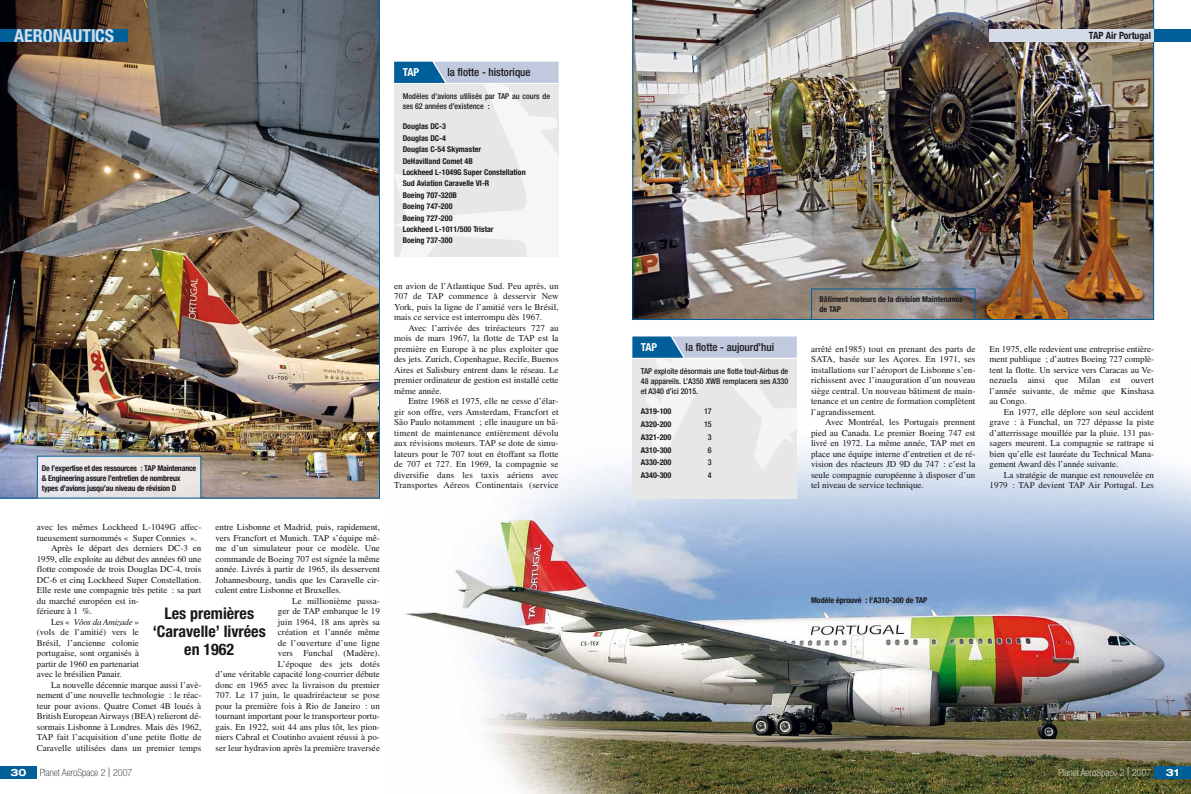
<style>
.page{position:relative;width:1191px;height:794px;background:#fff}
.page>*{position:absolute;margin:0;border:0;box-sizing:border-box;transform-origin:0 0}
.t1{font:700 condensed 17.9px "Helvetica Neue LT";color:#d6dbe8}
.t2{font:700 condensed 16px/18px "Helvetica Neue LT";color:#1a171b;text-align:center}
.t3{font:500 condensed 11px "Helvetica Neue LT";color:#1a171b}
.t4{font:700 condensed 11px "Helvetica Neue LT";letter-spacing:-.03em;color:#fff}
.t5{font:100 condensed 10px "Helvetica Neue LT";color:#1a171b}
.t6{font:100 condensed 10px "Helvetica Neue LT";color:#fff}
.t7{font:700 condensed 10px "Helvetica Neue LT";color:#1a171b}
.t8{font:700 expanded 10px "Helvetica Neue LT";color:#fff}
.t9{font:9px/10.5px "Times LT";color:#1a171b;text-align:justify}
.t10{font:italic 9px "Times LT";letter-spacing:-.025em;color:#1a171b}
.t11{font:700 condensed 8px/11.4px "Helvetica Neue LT";color:#1a171b}
.t12{font:500 condensed 8px/10px "Helvetica Neue LT";color:#1a171b}
.t13{font:700 condensed 8px/10px "Helvetica Neue LT";letter-spacing:-.02em;color:#1a171b}
.s1{font-style:normal}
.s2{font-size:13px}
</style>
<div class="page">
<img style="left:405px;top:442px;width:785px;height:352px">
<img style="left:0;top:1px;width:380px;height:497px">
<img style="left:632px;top:1px;width:522px;height:319px">
<div style="left:1154px;top:766px;width:36px;height:13px;background:#005f98"></div>
<div style="left:0;top:766px;width:37px;height:13px;background:#005f98"></div>
<div style="left:989px;top:29px;width:165px;height:13px;background:#d6dbe8"></div>
<div style="left:1154px;top:29px;width:36px;height:13px;background:#005f98"></div>
<div style="left:0;top:29px;width:128px;height:13px;background:#005f98"></div>
<div style="left:811px;top:288px;width:164px;height:32px;border:1px solid #005f98"></div>
<img style="left:39px;top:458px;width:160px;height:38px">
<img style="left:394px;top:84px;width:164px;height:173px">
<svg style="left:394px;top:62px;width:164px;height:21px;background:#8caccb"></svg>
<svg style="left:632px;top:336px;width:165px;height:22px;background:#90afcd"></svg>
<img style="left:632px;top:359px;width:165px;height:139px">
<h1 class="t1" style="left:14px;top:29px;width:101px">AERONAUTICS</h1>
<p class="t7" style="left:1088px;top:32px;width:64px">TAP Air Portugal</p>
<p class="t4" style="left:403px;top:68px;width:18px">TAP</p>
<p class="t3" style="left:447px;top:68px;width:85px">la flotte - historique</p>
<p class="t12" style="left:403px;top:92px;width:149px">Modèles d’avions utilisés par TAP au cours de ses 62 années d’existence :</p>
<p class="t11" style="left:403px;top:122px;width:124px">Douglas DC-3<br>Douglas DC-4<br>Douglas C-54 Skymaster<br>DeHavilland Comet 4B<br>Lockheed L-1049G Super Constellation<br>Sud Aviation Caravelle VI-R<br>Boeing 707-320B<br>Boeing 747-200<br>Boeing 727-200<br>Lockheed L-1011/500 Tristar<br>Boeing 737-300</p>
<p class="t13" style="left:42px;top:464px;width:156px">De l’expertise et des ressources : TAP Maintenance &amp; Engineering assure l’entretien de nombreux types d’avions jusqu’au niveau de révision D</p>
<p class="t9" style="left:37px;top:522px;width:166px">avec les mêmes Lockheed L-1049G affec-</p>
<p class="t9" style="left:37px;top:533px;width:161px">tueusement surnommés « Super Connies ».</p>
<p class="t9" style="left:51px;top:543px;width:152px">Après le départ des derniers DC-3 en</p>
<p class="t9" style="left:37px;top:554px;width:166px">1959, elle exploite au début des années 60 une</p>
<p class="t9" style="left:37px;top:564px;width:166px">flotte composée de trois Douglas DC-4, trois</p>
<p class="t9" style="left:37px;top:575px;width:166px">DC-6 et cinq Lockheed Super Constellation.</p>
<p class="t9" style="left:37px;top:585px;width:166px">Elle reste une compagnie très petite : sa part</p>
<p class="t9" style="left:37px;top:596px;width:104px">du marché européen est in-</p>
<p class="t9" style="left:37px;top:606px;width:57px">férieure à 1 %.</p>
<p class="t10" style="left:51px;top:618px;width:89px"><span class="s1">Les «</span> Vôos da Amizade <span class="s1">»</span></p>
<p class="t9" style="left:37px;top:627px;width:104px">(vols de l’amitié) vers le</p>
<p class="t9" style="left:37px;top:638px;width:104px">Brésil, l’ancienne colonie</p>
<p class="t9" style="left:37px;top:648px;width:104px">portugaise, sont organisés à</p>
<p class="t9" style="left:37px;top:659px;width:104px">partir de 1960 en partenariat</p>
<p class="t9" style="left:37px;top:669px;width:86px">avec le brésilien Panair.</p>
<p class="t9" style="left:51px;top:680px;width:152px">La nouvelle décennie marque aussi l’avè-</p>
<p class="t9" style="left:37px;top:690px;width:166px">nement d’une nouvelle technologie : le réac-</p>
<p class="t9" style="left:37px;top:701px;width:166px">teur pour avions. Quatre Comet 4B loués à</p>
<p class="t9" style="left:37px;top:711px;width:166px">British European Airways (BEA) relieront dé-</p>
<p class="t9" style="left:37px;top:722px;width:166px">sormais Lisbonne à Londres. Mais dès 1962,</p>
<p class="t9" style="left:37px;top:732px;width:166px">TAP fait l’acquisition d’une petite flotte de</p>
<p class="t9" style="left:37px;top:743px;width:166px">Caravelle utilisées dans un premier temps</p>
<p class="t9" style="left:215px;top:522px;width:166px">entre Lisbonne et Madrid, puis, rapidement,</p>
<p class="t9" style="left:215px;top:533px;width:166px">vers Francfort et Munich. TAP s’équipe mê-</p>
<p class="t9" style="left:215px;top:543px;width:166px">me d’un simulateur pour ce modèle. Une</p>
<p class="t9" style="left:215px;top:554px;width:166px">commande de Boeing 707 est signée la même</p>
<p class="t9" style="left:215px;top:564px;width:166px">année. Livrés à partir de 1965, ils desservent</p>
<p class="t9" style="left:215px;top:575px;width:166px">Johannesbourg, tandis que les Caravelle cir-</p>
<p class="t9" style="left:215px;top:585px;width:127px">culent entre Lisbonne et Bruxelles.</p>
<p class="t9" style="left:292px;top:596px;width:89px">Le millionième passa-</p>
<p class="t9" style="left:278px;top:606px;width:104px">ger de TAP embarque le 19</p>
<p class="t9" style="left:278px;top:617px;width:104px">juin 1964, 18 ans après sa</p>
<p class="t9" style="left:278px;top:627px;width:104px">création et l’année même</p>
<p class="t9" style="left:278px;top:638px;width:104px">de l’ouverture d’une ligne</p>
<p class="t9" style="left:278px;top:648px;width:104px">vers Funchal (Madère).</p>
<p class="t9" style="left:278px;top:659px;width:104px">L’époque des jets dotés</p>
<p class="t9" style="left:215px;top:669px;width:166px">d’une véritable capacité long-courrier débute</p>
<p class="t9" style="left:215px;top:680px;width:166px">donc en 1965 avec la livraison du premier</p>
<p class="t9" style="left:215px;top:690px;width:166px">707. Le 17 juin, le quadriréacteur se pose</p>
<p class="t9" style="left:215px;top:701px;width:166px">pour la première fois à Rio de Janeiro : un</p>
<p class="t9" style="left:215px;top:711px;width:166px">tournant important pour le transporteur portu-</p>
<p class="t9" style="left:215px;top:722px;width:166px">gais. En 1922, soit 44 ans plus tôt, les pion-</p>
<p class="t9" style="left:215px;top:732px;width:166px">niers Cabral et Coutinho avaient réussi à po-</p>
<p class="t9" style="left:215px;top:743px;width:166px">ser leur hydravion après la première traversée</p>
<h2 class="t2" style="left:153px;top:606px;width:115px">Les premières ‘Caravelle’ livrées en 1962</h2>
<p class="t9" style="left:394px;top:281px;width:166px">en avion de l’Atlantique Sud. Peu après, un 707 de TAP commence à desservir New York, puis la ligne de l’amitié vers le Brésil, mais ce service est interrompu dès 1967.</p>
<p class="t9" style="left:394px;top:323px;width:166px;text-indent:14px">Avec l’arrivée des triréacteurs 727 au mois de mars 1967, la flotte de TAP est la première en Europe à ne plus exploiter que des jets. Zurich, Copenhague, Recife, Buenos Aires et Salisbury entrent dans le réseau. Le premier ordinateur de gestion est installé cette même année.</p>
<p class="t9" style="left:394px;top:396px;width:166px;text-indent:14px">Entre 1968 et 1975, elle ne cesse d’élar&shy;gir son offre, vers Amsterdam, Francfort et São Paulo notamment ; elle inaugure un bâ&shy;timent de maintenance entièrement dévolu aux révisions moteurs. TAP se dote de simu&shy;lateurs pour le 707 tout en étoffant sa flotte de 707 et 727. En 1969, la compagnie se diversifie dans les taxis aériens avec Transportes Aéreos Continentais (service</p>
<p class="t3" style="left:685px;top:343px;width:90px">la flotte - aujourd’hui</p>
<p class="t12" style="left:641px;top:367px;width:149px;text-align:justify">TAP exploite désormais une flotte tout-Airbus de 48 appareils. L’A350 XWB remplacera ses A330 et A340 d’ici 2015.</p>
<p class="t11" style="left:641px;top:406px;width:32px">A319-100</p>
<p class="t12" style="left:704px;top:407px;width:9px">17</p>
<p class="t11" style="left:641px;top:419px;width:32px">A320-200</p>
<p class="t12" style="left:704px;top:420px;width:9px">15</p>
<p class="t11" style="left:641px;top:432px;width:32px">A321-200</p>
<p class="t12" style="left:708px;top:433px;width:5px">3</p>
<p class="t11" style="left:641px;top:445px;width:32px">A310-300</p>
<p class="t12" style="left:708px;top:446px;width:5px">6</p>
<p class="t11" style="left:641px;top:458px;width:32px">A330-200</p>
<p class="t12" style="left:708px;top:458px;width:5px">3</p>
<p class="t11" style="left:641px;top:471px;width:32px">A340-300</p>
<p class="t12" style="left:708px;top:471px;width:5px">4</p>
<p class="t4" style="left:641px;top:343px;width:18px">TAP</p>
<p class="t11" style="left:819px;top:295px;width:145px;line-height:10px">Bâtiment moteurs de la division Maintenance de TAP</p>
<p class="t9" style="left:811px;top:344px;width:166px">arrêté en1985) tout en prenant des parts de SATA, basée sur les Açores. En 1971, ses installations sur l’aéroport de Lisbonne s’en&shy;richissent avec l’inauguration d’un nouveau siège central. Un nouveau bâtiment de main&shy;tenance et un centre de formation complètent l’agrandissement.</p>
<p class="t9" style="left:811px;top:417px;width:166px;text-indent:14px">Avec Montréal, les Portugais prennent pied au Canada. Le premier Boeing 747 est livré en 1972. La même année, TAP met en place une équipe interne d’entretien et de ré&shy;vision des réacteurs JD 9D du 747 : c’est la seule compagnie européenne à disposer d’un tel niveau de service technique.</p>
<p class="t9" style="left:989px;top:344px;width:166px">En 1975, elle redevient une entreprise entière&shy;ment publique ; d’autres Boeing 727 complè&shy;tent la flotte. Un service vers Caracas au Ve&shy;nezuela ainsi que Milan est ouvert l’année suivante, de même que Kinshasa au Congo.</p>
<p class="t9" style="left:989px;top:407px;width:166px;text-indent:14px">En 1977, elle déplore son seul accident grave : à Funchal, un 727 dépasse la piste d’atterrissage mouillée par la pluie. 131 pas&shy;sagers meurent. La compagnie se rattrape si bien qu’elle est lauréate du Technical Mana&shy;gement Award dès l’année suivante.</p>
<p class="t9" style="left:989px;top:470px;width:166px;text-align:right">La stratégie de marque est renouvelée en<br>1979 : TAP devient TAP Air Portugal. Les</p>
<p class="t11" style="left:811px;top:595px;width:118px">Modèle éprouvé : l’A310-300 de TAP</p>
<p class="t8" style="left:10px;top:768px;width:17px">30</p>
<p class="t5" style="left:40px;top:769px;width:94px">Planet AeroSpace 2 <span class="s2">|</span> 2007</p>
<p class="t6" style="left:1058px;top:769px;width:94px">Planet AeroSpace 2 <span class="s2">|</span> 2007</p>
<p class="t8" style="left:1165px;top:768px;width:15px">31</p>
</div>
